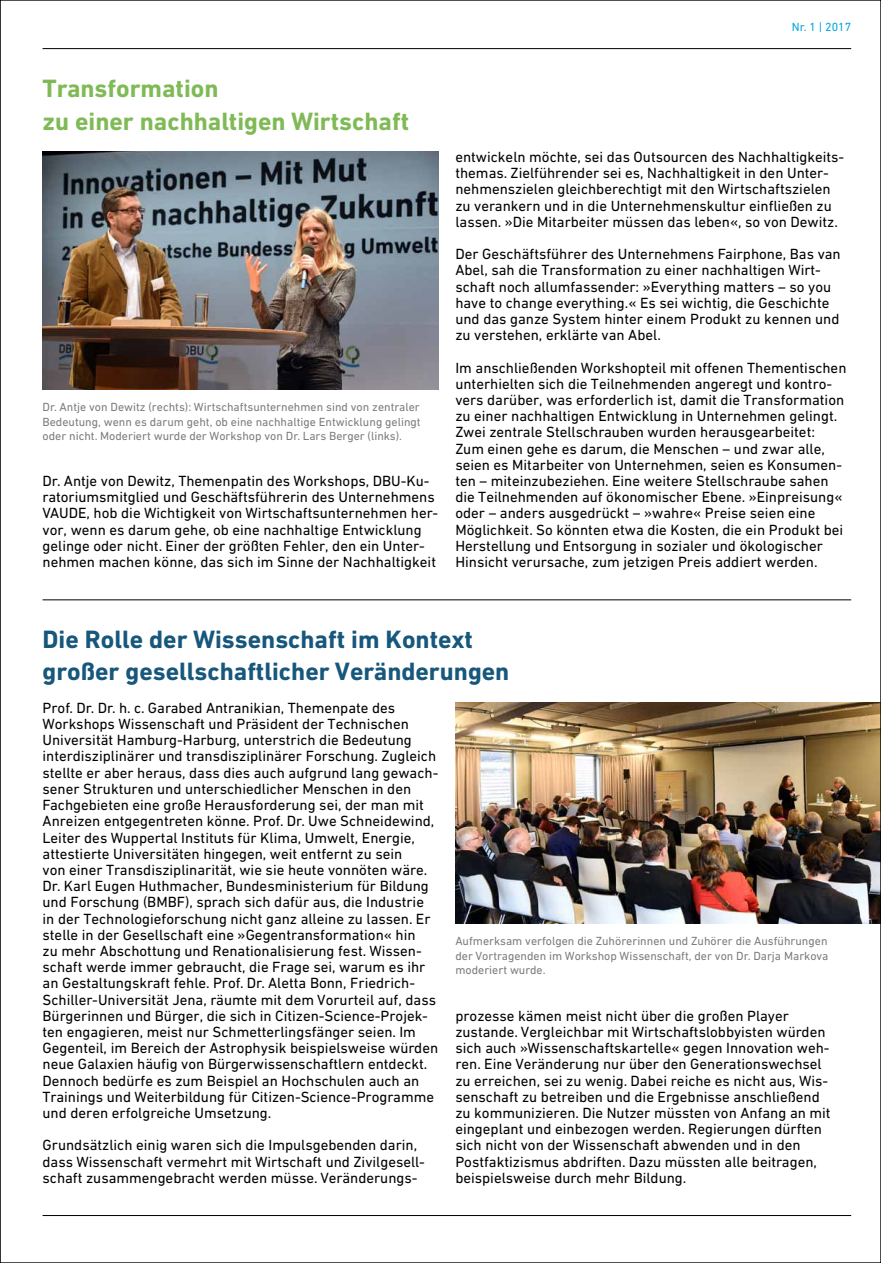
<style>
.page{position:relative;width:881px;height:1263px;background:#fff}
.page>*{position:absolute;margin:0;border:0;box-sizing:border-box;transform-origin:0 0}
.t1{font:700 25.5px/32.4px "DIN Next W1 G";color:#16577b}
.t2{font:700 25.5px/32.4px "DIN Next W1 G";color:#80ba56}
.t3{font:15px/16.2px "DIN Next W1 G";color:#000}
.t4{font:12px/14.4px "DIN Next W1 G";color:#7f7c7a;text-align:justify}
.t5{font:12px "DIN Next W1 G";color:#00a4df}
</style>
<div class="page">
<hr style="left:43px;top:1215px;width:807px;height:1px;background:#000">
<hr style="left:43px;top:599px;width:807px;height:1px;background:#000">
<img style="left:455px;top:702px;width:423px;height:221px">
<img style="left:43px;top:151px;width:395px;height:238px">
<hr style="left:43px;top:48px;width:807px;height:1px;background:#000">
<svg style="left:0;top:0;width:1px;height:1263px"></svg>
<p class="t5" style="left:791px;top:20px;width:61px">Nr. 1 | 2017</p>
<h1 class="t2" style="left:43px;top:72px;width:368px">Transformation<br>zu einer nachhaltigen Wirtschaft</h1>
<p class="t4" style="left:43px;top:400px;width:379px">Dr. Antje von Dewitz (rechts): Wirtschaftsunternehmen sind von zentraler Bedeutung, wenn es darum geht, ob eine nachhaltige Entwicklung gelingt oder nicht. Moderiert wurde der Workshop von Dr. Lars Berger (links).</p>
<p class="t3" style="left:43px;top:473px;width:397px">Dr. Antje von Dewitz, Themenpatin des Workshops, DBU-Ku&shy;ratoriumsmitglied und Geschäftsführerin des Unternehmens VAUDE, hob die Wichtigkeit von Wirtschaftsunternehmen her&shy;vor, wenn es darum gehe, ob eine nachhaltige Entwicklung gelinge oder nicht. Einer der größten Fehler, den ein Unter&shy;nehmen machen könne, das sich im Sinne der Nachhaltigkeit</p>
<p class="t3" style="left:455px;top:149px;width:390px">entwickeln möchte, sei das Outsourcen des Nachhaltigkeits&shy;themas. Zielführender sei es, Nachhaltigkeit in den Unter&shy;nehmenszielen gleichberechtigt mit den Wirtschaftszielen zu verankern und in die Unternehmenskultur einfließen zu lassen. »Die Mitarbeiter müssen das leben«, so von Dewitz.</p>
<p class="t3" style="left:455px;top:246px;width:387px">Der Geschäftsführer des Unternehmens Fairphone, Bas van Abel, sah die Transformation zu einer nachhaltigen Wirt&shy;schaft noch allumfassender: »Everything matters – so you have to change everything.« Es sei wichtig, die Geschichte und das ganze System hinter einem Produkt zu kennen und zu verstehen, erklärte van Abel.</p>
<p class="t3" style="left:455px;top:359px;width:392px">Im anschließenden Workshopteil mit offenen Thementischen unterhielten sich die Teilnehmenden angeregt und kontro&shy;vers darüber, was erforderlich ist, damit die Transformation zu einer nachhaltigen Entwicklung in Unternehmen gelingt.<br>Zwei zentrale Stellschrauben wurden herausgearbeitet:<br>Zum einen gehe es darum, die Menschen – und zwar alle, seien es Mitarbeiter von Unternehmen, seien es Konsumen&shy;ten – miteinzubeziehen. Eine weitere Stellschraube sahen die Teilnehmenden auf ökonomischer Ebene. »Einpreisung« oder – anders ausgedrückt – »wahre« Preise seien eine Möglichkeit. So könnten etwa die Kosten, die ein Produkt bei Herstellung und Entsorgung in sozialer und ökologischer Hinsicht verursache, zum jetzigen Preis addiert werden.</p>
<h1 class="t1" style="left:43px;top:623px;width:468px">Die Rolle der Wissenschaft im Kontext großer gesellschaftlicher Veränderungen</h1>
<p class="t3" style="left:43px;top:699px;width:397px">Prof. Dr. Dr. h. c. Garabed Antranikian, Themenpate des Workshops Wissenschaft und Präsident der Technischen Universität Hamburg-Harburg, unterstrich die Bedeutung interdisziplinärer und transdisziplinärer Forschung. Zugleich stellte er aber heraus, dass dies auch aufgrund lang gewach&shy;sener Strukturen und unterschiedlicher Menschen in den Fachgebieten eine große Herausforderung sei, der man mit Anreizen entgegentreten könne. Prof. Dr. Uwe Schneidewind, Leiter des Wuppertal Instituts für Klima, Umwelt, Energie, attestierte Universitäten hingegen, weit entfernt zu sein<br>von einer Transdisziplinarität, wie sie heute vonnöten wäre.<br>Dr. Karl Eugen Huthmacher, Bundesministerium für Bildung und Forschung (BMBF), sprach sich dafür aus, die Industrie in der Technologieforschung nicht ganz alleine zu lassen. Er stelle in der Gesellschaft eine »Gegentransformation« hin<br>zu mehr Abschottung und Renationalisierung fest. Wissen&shy;schaft werde immer gebraucht, die Frage sei, warum es ihr an Gestaltungskraft fehle. Prof. Dr. Aletta Bonn, Friedrich-Schiller-Universität Jena, räumte mit dem Vorurteil auf, dass Bürgerinnen und Bürger, die sich in Citizen-Science-Projek&shy;ten engagieren, meist nur Schmetterlingsfänger seien. Im Gegenteil, im Bereich der Astrophysik beispielsweise würden neue Galaxien häufig von Bürgerwissenschaftlern entdeckt.<br>Dennoch bedürfe es zum Beispiel an Hochschulen auch an Trainings und Weiterbildung für Citizen-Science-Programme und deren erfolgreiche Umsetzung.</p>
<p class="t3" style="left:43px;top:1137px;width:384px">Grundsätzlich einig waren sich die Impulsgebenden darin, dass Wissenschaft vermehrt mit Wirtschaft und Zivilgesell&shy;schaft zusammengebracht werden müsse. Veränderungs-</p>
<p class="t4" style="left:455px;top:934px;width:374px">Aufmerksam verfolgen die Zuhörerinnen und Zuhörer die Ausführungen der Vortragenden im Workshop Wissenschaft, der von Dr. Darja Markova moderiert wurde.</p>
<p class="t3" style="left:455px;top:1007px;width:376px">prozesse kämen meist nicht über die großen Player zustande. Vergleichbar mit Wirtschaftslobbyisten würden sich auch »Wissenschaftskartelle« gegen Innovation weh&shy;ren. Eine Veränderung nur über den Generationswechsel zu erreichen, sei zu wenig. Dabei reiche es nicht aus, Wis&shy;senschaft zu betreiben und die Ergebnisse anschließend zu kommunizieren. Die Nutzer müssten von Anfang an mit eingeplant und einbezogen werden. Regierungen dürften sich nicht von der Wissenschaft abwenden und in den Postfaktizismus abdriften. Dazu müssten alle beitragen, beispielsweise durch mehr Bildung.</p>
</div>
